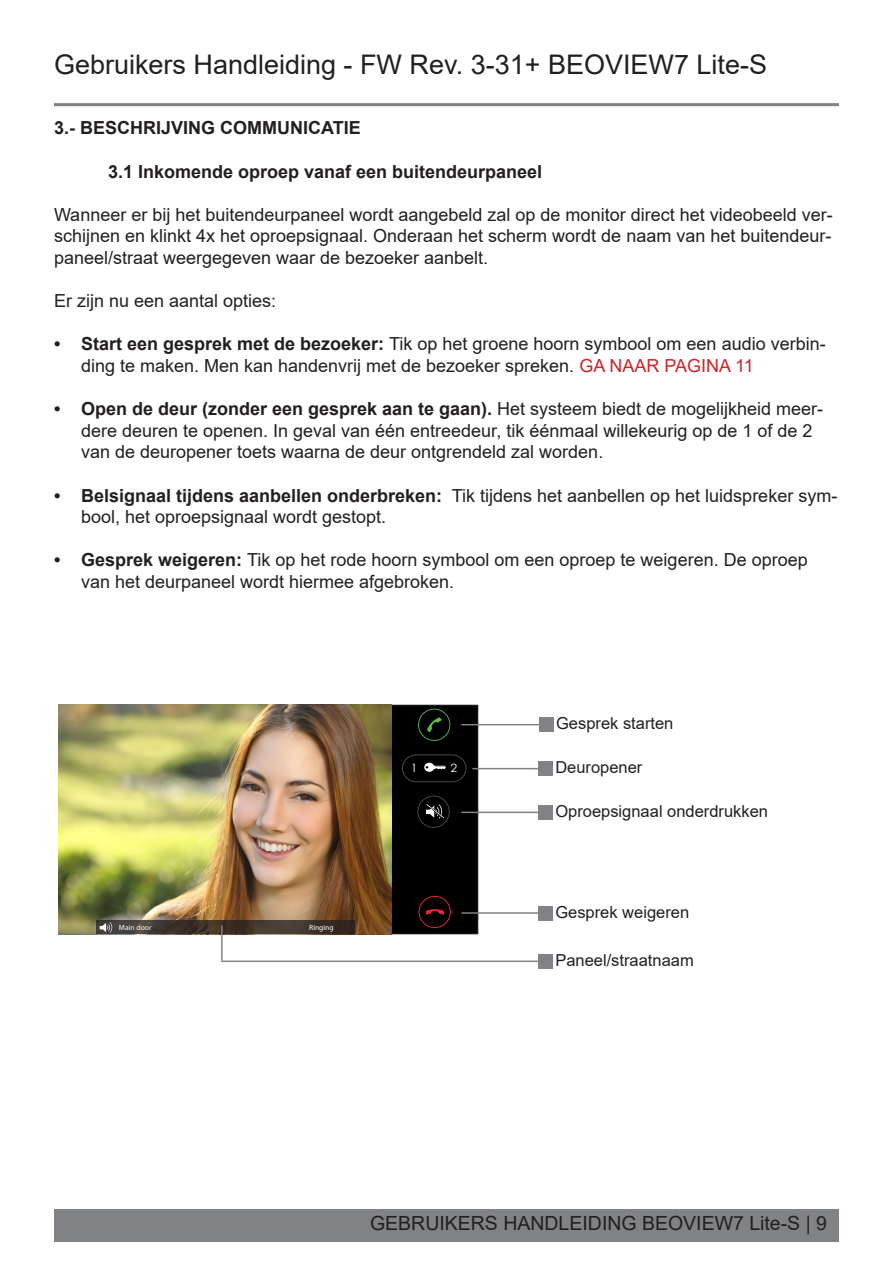
<style>
.page{position:relative;width:893px;height:1263px;background:#fff}
.page>*{position:absolute;margin:0;border:0;box-sizing:border-box;transform-origin:0 0}
.t1{font:27px "Arial";color:#231f20}
.t2{font:19.5px "Arial";color:#231f20}
.t3{font:18px/21.6px "Arial";color:#231f20}
.t4{font:700 18px "Arial";color:#231f20}
.t5{font:16.5px "Arial";color:#231f20}
.t6{font:11.4px "Century Gothic";color:#fff;scale:1.06 1}
.t7{font:7.65px "Myriad Pro";color:#fff}
.s1{font-weight:700}
.s2{color:#d1232a}
</style>
<div class="page">
<div style="left:54px;top:1209px;width:785px;height:32px;background:#808285"></div>
<hr style="left:54px;top:103px;width:785px;height:3px;background:#808285">
<div style="left:61px;top:705px;width:417px;height:229px;background:#000001"></div>
<img style="left:59px;top:705px;width:332px;height:229px">
<svg style="left:96px;top:920px;width:258px;height:14px;background:#40352e"></svg>
<svg style="left:100px;top:922px;width:12px;height:11px"></svg>
<svg style="left:418px;top:709px;width:32px;height:32px"></svg>
<svg style="left:402px;top:754px;width:64px;height:28px"></svg>
<svg style="left:417px;top:795px;width:33px;height:33px"></svg>
<svg style="left:419px;top:896px;width:32px;height:32px"></svg>
<div style="left:538px;top:761px;width:15px;height:15px;background:#808285"></div>
<hr style="left:472px;top:768px;width:74px;height:1px;background:#808285">
<div style="left:539px;top:717px;width:15px;height:15px;background:#808285"></div>
<hr style="left:461px;top:724px;width:86px;height:1px;background:#808285">
<div style="left:538px;top:906px;width:15px;height:15px;background:#808285"></div>
<hr style="left:461px;top:912px;width:85px;height:2px;background:#808285">
<div style="left:538px;top:954px;width:15px;height:15px;background:#808285"></div>
<hr style="left:221px;top:960px;width:325px;height:2px;background:#808285">
<div style="left:538px;top:805px;width:15px;height:15px;background:#808285"></div>
<hr style="left:461px;top:812px;width:85px;height:1px;background:#808285">
<hr style="left:221px;top:925px;width:2px;height:35px;background:#808285">
<p class="t1" style="left:54px;top:45px;width:715px">Gebruikers Handleiding - FW Rev. 3-31+ BEOVIEW7 Lite-S</p>
<p class="t4" style="left:54px;top:115px;width:308px">3.- BESCHRIJVING COMMUNICATIE</p>
<p class="t4" style="left:108px;top:158px;width:436px">3.1 Inkomende oproep vanaf een buitendeurpaneel</p>
<p class="t3" style="left:54px;top:203px;width:780px;text-align:justify">Wanneer er bij het buitendeurpaneel wordt aangebeld zal op de monitor direct het videobeeld ver&shy;schijnen en klinkt 4x het oproepsignaal. Onderaan het scherm wordt de naam van het buitendeur&shy;paneel/straat weergegeven waar de bezoeker aanbelt.</p>
<p class="t3" style="left:54px;top:290px;width:224px">Er zijn nu een aantal opties:</p>
<p class="t3" style="left:81px;top:333px;width:746px;text-indent:-27px"><span class="s1">• Start een gesprek met de bezoeker:</span> Tik op het groene hoorn symbool om een audio verbin&shy;ding te maken. Men kan handenvrij met de bezoeker spreken. <span class="s2">GA NAAR PAGINA 11</span></p>
<p class="t3" style="left:81px;top:398px;width:744px;text-indent:-27px"><span class="s1">• Open de deur (zonder een gesprek aan te gaan).</span> Het systeem biedt de mogelijkheid meer&shy;dere deuren te openen. In geval van één entreedeur, tik éénmaal willekeurig op de 1 of de 2 van de deuropener toets waarna de deur ontgrendeld zal worden.</p>
<p class="t3" style="left:81px;top:484px;width:758px;text-indent:-27px"><span class="s1">• Belsignaal tijdens aanbellen onderbreken:</span> Tik tijdens het aanbellen op het luidspreker sym&shy;bool, het oproepsignaal wordt gestopt.</p>
<p class="t3" style="left:81px;top:549px;width:728px;text-indent:-27px"><span class="s1">• Gesprek weigeren:</span> Tik op het rode hoorn symbool om een oproep te weigeren. De oproep van het deurpaneel wordt hiermee afgebroken.</p>
<p class="t7" style="left:119px;top:922px;width:34px">Main door</p>
<p class="t7" style="left:309px;top:922px;width:26px">Ringing</p>
<p class="t6" style="left:411px;top:760px;width:8px">1</p>
<p class="t6" style="left:451px;top:760px;width:8px">2</p>
<p class="t5" style="left:556px;top:712px;width:119px">Gesprek starten</p>
<p class="t5" style="left:555px;top:756px;width:89px">Deuropener</p>
<p class="t5" style="left:555px;top:800px;width:214px">Oproepsignaal onderdrukken</p>
<p class="t5" style="left:555px;top:900px;width:135px">Gesprek weigeren</p>
<p class="t5" style="left:555px;top:949px;width:140px">Paneel/straatnaam</p>
<p class="t2" style="left:370px;top:1210px;width:458px">GEBRUIKERS HANDLEIDING BEOVIEW7 Lite-S | 9</p>
</div>
